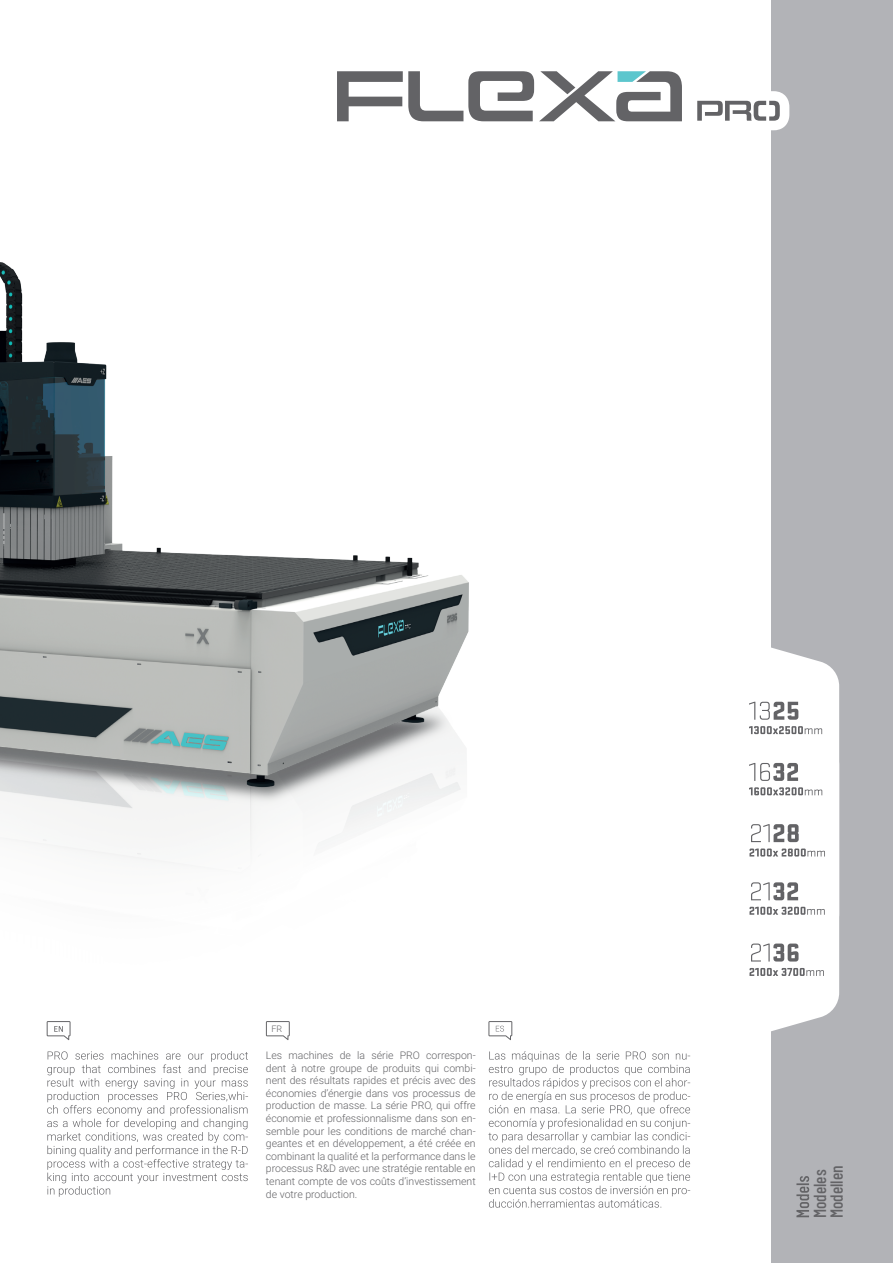
<style>
.page{position:relative;width:893px;height:1263px;background:#fff}
.page>*{position:absolute;margin:0;border:0;box-sizing:border-box;transform-origin:0 0}
.t1{font:500 17.4px/16.6px "Barlow Condensed";color:#636366}
.t2{font:300 10.5px/12.6px "Roboto";color:#636366;text-align:justify}
.t3{font:300 9px "Roboto";color:#636366}
</style>
<div class="page">
<img style="left:0;top:262px;width:469px;height:602px">
<div style="left:771px;top:0;width:122px;height:1263px;background:#b2b3b7"></div>
<svg style="left:749px;top:647px;width:90px;height:385px"></svg>
<svg style="left:337px;top:71px;width:452px;height:60px"></svg>
<svg style="left:47px;top:1021px;width:24px;height:19px"></svg>
<svg style="left:266px;top:1021px;width:24px;height:19px"></svg>
<svg style="left:47px;top:1051px;width:201px;height:146px"></svg>
<svg style="left:796px;top:1176px;width:13px;height:41px"></svg>
<svg style="left:488px;top:1051px;width:202px;height:156px"></svg>
<svg style="left:488px;top:1021px;width:24px;height:19px"></svg>
<p class="t3" style="left:272px;top:1022px;width:12px">FR</p>
<p class="t2" style="left:266px;top:1048px;width:211px">Les machines de la série PRO correspon&shy;dent à notre groupe de produits qui combi&shy;nent des résultats rapides et précis avec des économies d’énergie dans vos processus de production de masse. La série PRO, qui offre économie et professionnalisme dans son en&shy;semble pour les conditions de marché chan&shy;geantes et en développement, a été créée en combinant la qualité et la performance dans le processus R&amp;D avec une stratégie rentable en tenant compte de vos coûts d’investissement de votre production.</p>
<h1 class="t1" style="left:810px;top:1218px;width:54px;rotate:-90deg">Modeles<br>Modellen</h1>
</div>
